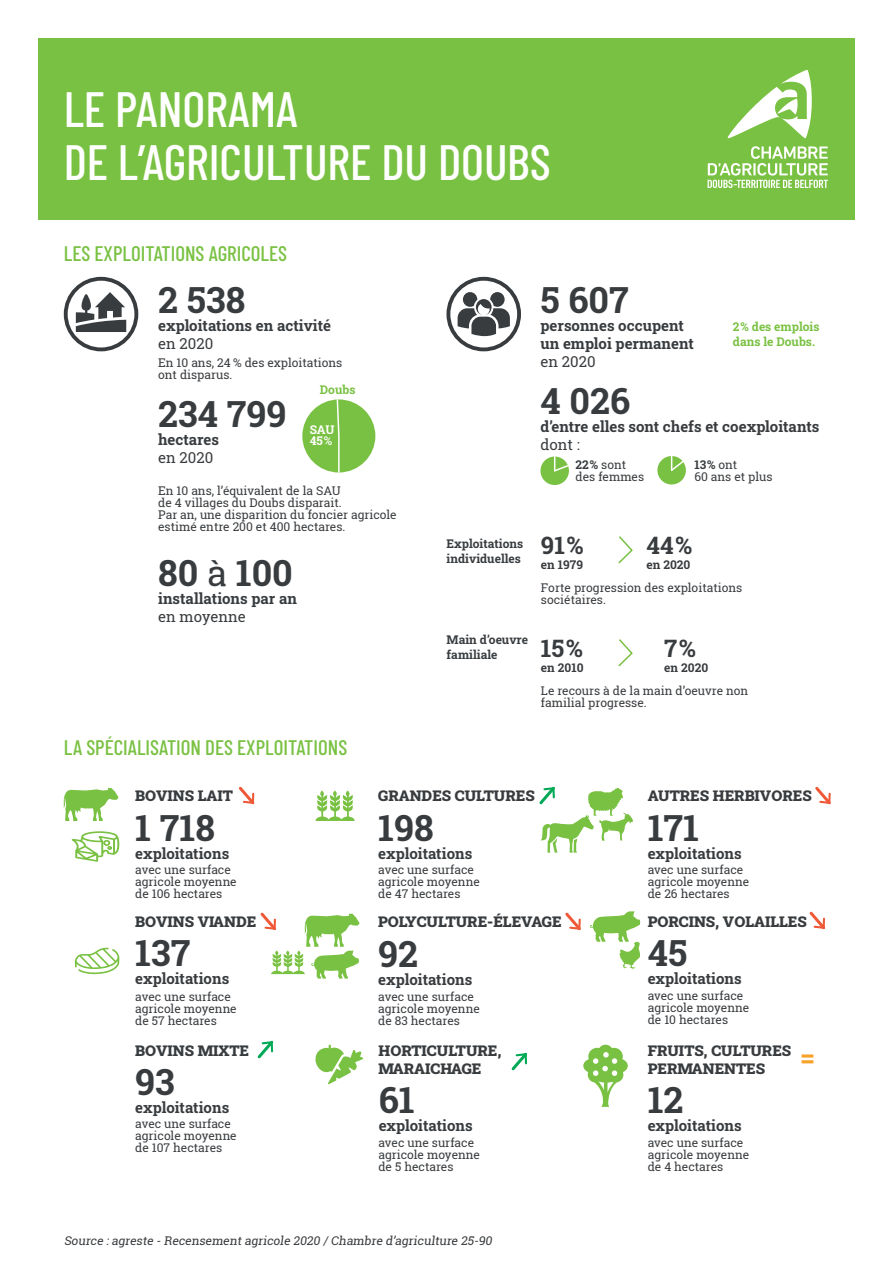
<style>
.page{position:relative;width:893px;height:1263px;background:#fff}
.page>*{position:absolute;margin:0;border:0;box-sizing:border-box;transform-origin:0 0}
.TITRE{font:500 49.5px "Barlow Condensed";color:#fff}
.BREVE{font:36px "Roboto Slab";color:#393c3f}
.BREVE-2{font:27px "Roboto Slab";color:#f9a229}
.BREVE-3{font:24px "Roboto Slab";color:#393c3f}
.TITRE-2{font:500 21px "Barlow Condensed";color:#79c142}
.BREVE-4{font:15px/18px "Roboto Slab";color:#393c3f}
.BREVE-5{font:900 15px/18px "Roboto Slab";color:#393c3f}
.BREVE-6{font:12px/12px "Roboto Slab";color:#393c3f}
.BREVE-7{font:12px/15px "Roboto Slab";color:#79c142}
.BREVE-8{font:12px "Roboto Slab";color:#fff}
.s1{font-weight:500}
</style>
<div class="page">
<div style="left:38px;top:38px;width:817px;height:182px;background:#79c142"></div>
<svg style="left:728px;top:70px;width:84px;height:68px"></svg>
<svg style="left:708px;top:146px;width:120px;height:42px"></svg>
<svg style="left:76px;top:292px;width:50px;height:40px"></svg>
<div style="left:64px;top:277px;width:74px;height:74px;border:4px solid #393c3f;border-radius:50%"></div>
<div style="left:302px;top:399px;width:73px;height:73px;background:#79c142;border-radius:50%"></div>
<hr style="left:338px;top:436px;width:2px;height:36px;background:#fff">
<svg style="left:336px;top:399px;width:4px;height:38px"></svg>
<svg style="left:458px;top:292px;width:52px;height:44px"></svg>
<div style="left:446px;top:277px;width:75px;height:74px;border:4px solid #393c3f;border-radius:50%"></div>
<div style="left:540px;top:456px;width:29px;height:29px;background:#79c142;border-radius:50%"></div>
<svg style="left:553px;top:456px;width:16px;height:17px"></svg>
<div style="left:657px;top:456px;width:29px;height:28px;background:#79c142;border-radius:50%"></div>
<svg style="left:669px;top:456px;width:16px;height:15px"></svg>
<svg style="left:64px;top:788px;width:54px;height:33px"></svg>
<svg style="left:315px;top:790px;width:40px;height:31px"></svg>
<svg style="left:257px;top:1040px;width:17px;height:19px"></svg>
<svg style="left:565px;top:912px;width:16px;height:19px"></svg>
<svg style="left:583px;top:1045px;width:45px;height:62px"></svg>
<svg style="left:72px;top:831px;width:47px;height:31px"></svg>
<svg style="left:315px;top:1045px;width:48px;height:39px"></svg>
<svg style="left:590px;top:911px;width:51px;height:58px"></svg>
<svg style="left:75px;top:948px;width:44px;height:26px"></svg>
<svg style="left:511px;top:1052px;width:17px;height:19px"></svg>
<svg style="left:539px;top:786px;width:94px;height:67px"></svg>
<svg style="left:239px;top:786px;width:16px;height:19px"></svg>
<svg style="left:260px;top:912px;width:99px;height:66px"></svg>
<svg style="left:815px;top:786px;width:16px;height:19px"></svg>
<svg style="left:809px;top:911px;width:17px;height:19px"></svg>
<svg style="left:618px;top:536px;width:15px;height:28px"></svg>
<svg style="left:618px;top:639px;width:15px;height:28px"></svg>
<p class="TITRE" style="left:64px;top:74px;width:235px">LE PANORAMA</p>
<p class="TITRE" style="left:64px;top:127px;width:489px">DE L’AGRICULTURE DU DOUBS</p>
<p class="TITRE-2" style="left:64px;top:239px;width:225px">LES EXPLOITATIONS AGRICOLES</p>
<p class="BREVE" style="left:158px;top:275px;width:89px">2 538</p>
<p class="BREVE-4" style="left:158px;top:316px;width:174px">exploitations en activité</p>
<p class="BREVE-4" style="left:158px;top:335px;width:57px">en 2020</p>
<p class="BREVE-6" style="left:158px;top:356px;width:186px">En 10 ans, 24 % des exploitations ont disparus.</p>
<p class="BREVE" style="left:158px;top:389px;width:130px">234 799</p>
<p class="BREVE-4" style="left:158px;top:430px;width:62px">hectares</p>
<p class="BREVE-4" style="left:158px;top:448px;width:57px">en 2020</p>
<p class="BREVE-7" style="left:320px;top:382px;width:37px">Doubs</p>
<p class="BREVE-8" style="left:310px;top:421px;width:26px">SAU</p>
<p class="BREVE-8" style="left:310px;top:433px;width:24px">45 <span class="s1">%</span></p>
<p class="BREVE-6" style="left:158px;top:484px;width:240px">En 10 ans, l’équivalent de la SAU<br>de 4 villages du Doubs disparait.<br>Par an, une disparition du foncier agricole estimé entre 200 et 400 hectares.</p>
<p class="BREVE" style="left:158px;top:549px;width:136px">80 à 100</p>
<p class="BREVE-4" style="left:158px;top:589px;width:140px">installations par an</p>
<p class="BREVE-4" style="left:158px;top:608px;width:89px">en moyenne</p>
<p class="TITRE-2" style="left:64px;top:733px;width:285px">LA SPÉCIALISATION DES EXPLOITATIONS</p>
<p class="BREVE" style="left:540px;top:275px;width:90px">5 607</p>
<p class="BREVE-4" style="left:540px;top:316px;width:155px">personnes occupent un emploi permanent</p>
<p class="BREVE-4" style="left:540px;top:353px;width:57px">en 2020</p>
<p class="BREVE" style="left:540px;top:376px;width:91px">4 026</p>
<p class="BREVE-4" style="left:540px;top:417px;width:280px">d’entre elles sont chefs et coexploitants</p>
<p class="BREVE-4" style="left:540px;top:435px;width:41px">dont :</p>
<p class="BREVE-6" style="left:576px;top:458px;width:70px">22 % sont des femmes</p>
<p class="BREVE-6" style="left:694px;top:458px;width:44px">13 % ont</p>
<p class="BREVE-7" style="left:733px;top:319px;width:88px">2 % des emplois dans le Doubs.</p>
<p class="BREVE-6" style="left:694px;top:470px;width:80px">60 ans et plus</p>
<p class="BREVE-6" style="left:447px;top:536px;width:78px;line-height:15px">Exploitations individuelles</p>
<p class="BREVE-3" style="left:541px;top:528px;width:44px">91 %</p>
<p class="BREVE-6" style="left:541px;top:558px;width:44px">en 1979</p>
<p class="BREVE-3" style="left:646px;top:528px;width:47px">44 %</p>
<p class="BREVE-6" style="left:646px;top:558px;width:45px">en 2020</p>
<p class="BREVE-6" style="left:541px;top:582px;width:203px">Forte progression des exploitations sociétaires.</p>
<p class="BREVE-6" style="left:447px;top:633px;width:83px">Main d’oeuvre</p>
<p class="BREVE-6" style="left:447px;top:648px;width:53px">familiale</p>
<p class="BREVE-3" style="left:541px;top:631px;width:44px">15 %</p>
<p class="BREVE-6" style="left:541px;top:661px;width:44px">en 2010</p>
<p class="BREVE-3" style="left:664px;top:631px;width:33px">7 %</p>
<p class="BREVE-6" style="left:664px;top:661px;width:45px">en 2020</p>
<p class="BREVE-6" style="left:541px;top:685px;width:209px">Le recours à de la main d’oeuvre non familial progresse.</p>
<p class="BREVE-5" style="left:135px;top:786px;width:99px">BOVINS LAIT</p>
<p class="BREVE" style="left:135px;top:803px;width:81px">1 718</p>
<p class="BREVE-4" style="left:135px;top:844px;width:96px">exploitations</p>
<p class="BREVE-6" style="left:135px;top:864px;width:97px">avec une surface</p>
<p class="BREVE-6" style="left:135px;top:876px;width:103px">agricole moyenne</p>
<p class="BREVE-6" style="left:135px;top:888px;width:89px">de 106 hectares</p>
<p class="BREVE-5" style="left:135px;top:912px;width:123px">BOVINS VIANDE</p>
<p class="BREVE" style="left:135px;top:928px;width:56px">137</p>
<p class="BREVE-4" style="left:135px;top:969px;width:96px">exploitations</p>
<p class="BREVE-6" style="left:135px;top:991px;width:103px">avec une surface agricole moyenne</p>
<p class="BREVE-6" style="left:135px;top:1015px;width:83px">de 57 hectares</p>
<p class="BREVE-5" style="left:135px;top:1041px;width:115px">BOVINS MIXTE</p>
<p class="BREVE" style="left:135px;top:1057px;width:41px">93</p>
<p class="BREVE-4" style="left:135px;top:1098px;width:96px">exploitations</p>
<p class="BREVE-6" style="left:135px;top:1117px;width:103px">avec une surface agricole moyenne</p>
<p class="BREVE-6" style="left:135px;top:1141px;width:89px">de 107 hectares</p>
<p class="BREVE-5" style="left:378px;top:786px;width:158px">GRANDES CULTURES</p>
<p class="BREVE" style="left:378px;top:803px;width:57px">198</p>
<p class="BREVE-4" style="left:378px;top:844px;width:96px">exploitations</p>
<p class="BREVE-6" style="left:378px;top:864px;width:103px">avec une surface agricole moyenne</p>
<p class="BREVE-6" style="left:378px;top:888px;width:84px">de 47 hectares</p>
<p class="BREVE-5" style="left:378px;top:912px;width:185px">POLYCULTURE-ÉLEVAGE</p>
<p class="BREVE" style="left:378px;top:929px;width:42px">92</p>
<p class="BREVE-4" style="left:378px;top:970px;width:96px">exploitations</p>
<p class="BREVE-6" style="left:378px;top:991px;width:103px">avec une surface agricole moyenne</p>
<p class="BREVE-6" style="left:378px;top:1015px;width:83px">de 83 hectares</p>
<p class="BREVE-5" style="left:378px;top:1041px;width:125px">HORTICULTURE,<br>MARAICHAGE</p>
<p class="BREVE" style="left:379px;top:1075px;width:38px">61</p>
<p class="BREVE-4" style="left:379px;top:1116px;width:96px">exploitations</p>
<p class="BREVE-6" style="left:378px;top:1137px;width:103px">avec une surface agricole moyenne</p>
<p class="BREVE-6" style="left:378px;top:1161px;width:76px">de 5 hectares</p>
<p class="BREVE-6" style="left:64px;top:1235px;width:432px">Source :agreste - Recensement agricole 2020 / Chambre d’agriculture 25-90</p>
<p class="BREVE-5" style="left:648px;top:786px;width:166px">AUTRES HERBIVORES</p>
<p class="BREVE" style="left:648px;top:803px;width:53px">171</p>
<p class="BREVE-4" style="left:648px;top:844px;width:96px">exploitations</p>
<p class="BREVE-6" style="left:648px;top:864px;width:103px">avec une surface agricole moyenne</p>
<p class="BREVE-6" style="left:648px;top:888px;width:83px">de 26 hectares</p>
<p class="BREVE-5" style="left:648px;top:912px;width:161px">PORCINS, VOLAILLES</p>
<p class="BREVE" style="left:648px;top:928px;width:41px">45</p>
<p class="BREVE-4" style="left:648px;top:969px;width:96px">exploitations</p>
<p class="BREVE-6" style="left:648px;top:989px;width:103px">avec une surface agricole moyenne</p>
<p class="BREVE-6" style="left:648px;top:1013px;width:82px">de 10 hectares</p>
<p class="BREVE-5" style="left:648px;top:1041px;width:145px">FRUITS, CULTURES<br>PERMANENTES</p>
<p class="BREVE" style="left:648px;top:1075px;width:37px">12</p>
<p class="BREVE-4" style="left:648px;top:1116px;width:96px">exploitations</p>
<p class="BREVE-6" style="left:648px;top:1137px;width:103px">avec une surface agricole moyenne</p>
<p class="BREVE-6" style="left:648px;top:1161px;width:77px">de 4 hectares</p>
<p class="BREVE-2" style="left:800px;top:1040px;width:16px">=</p>
</div>
